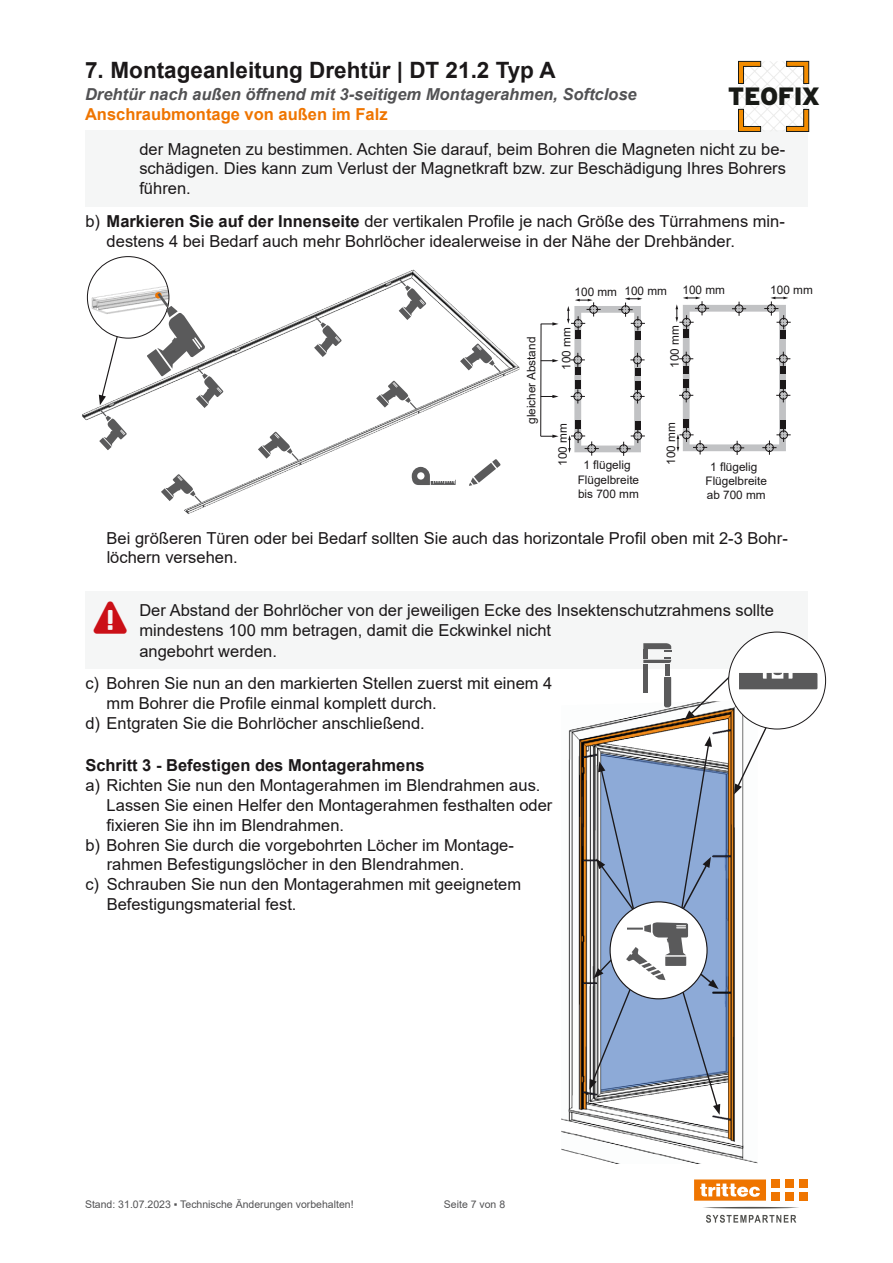
<style>
.page{position:relative;width:893px;height:1263px;background:#fff}
.page>*{position:absolute;margin:0;border:0;box-sizing:border-box;transform-origin:0 0}
.t1{font:900 25.05px "Interstate";letter-spacing:-.02em;color:#181a16}
.t2{font:700 22.5px "Arial";color:#1b1819}
.t3{font:16.5px/19.8px "Arial";color:#1b1819}
.t4{font:italic 700 16.5px "Arial";color:#525254}
.t5{font:700 16.5px "Arial";color:#1b1819}
.t6{font:700 16.5px "Arial";color:#ef7500}
.t7{font:11.85px/14.1px "Arial";color:#1b1819}
.t8{font:10.5px "Arial";color:#525254}
.t9{font:7.2px "Arial";color:#1b1819}
.s1{font-weight:700}
</style>
<div class="page">
<div style="left:85px;top:130px;width:723px;height:76px;background:#f5f6f6"></div>
<div style="left:85px;top:591px;width:723px;height:78px;background:#f5f6f6"></div>
<img style="left:82px;top:269px;width:460px;height:245px">
<img style="left:561px;top:726px;width:196px;height:438px">
<svg style="left:729px;top:632px;width:97px;height:97px"></svg>
<svg style="left:589px;top:644px;width:228px;height:471px"></svg>
<svg style="left:376px;top:381px;width:41px;height:29px"></svg>
<svg style="left:460px;top:343px;width:41px;height:30px"></svg>
<svg style="left:398px;top:278px;width:28px;height:42px"></svg>
<svg style="left:161px;top:474px;width:41px;height:29px"></svg>
<svg style="left:258px;top:432px;width:41px;height:29px"></svg>
<svg style="left:314px;top:315px;width:28px;height:42px"></svg>
<svg style="left:99px;top:335px;width:28px;height:115px"></svg>
<div style="left:87px;top:257px;width:82px;height:81px;background:#fff;border-radius:50%"></div>
<img style="left:87px;top:257px;width:82px;height:75px">
<svg style="left:147px;top:289px;width:76px;height:119px"></svg>
<svg style="left:412px;top:467px;width:44px;height:18px"></svg>
<svg style="left:469px;top:459px;width:32px;height:27px"></svg>
<svg style="left:541px;top:395px;width:17px;height:3px"></svg>
<svg style="left:541px;top:435px;width:17px;height:3px"></svg>
<svg style="left:541px;top:359px;width:17px;height:3px"></svg>
<svg style="left:541px;top:322px;width:17px;height:4px"></svg>
<hr style="left:540px;top:324px;width:1px;height:112px;background:#1b1819">
<svg style="left:567px;top:297px;width:78px;height:159px"></svg>
<svg style="left:675px;top:297px;width:116px;height:158px"></svg>
<svg style="left:738px;top:61px;width:71px;height:71px"></svg>
<div style="left:772px;top:1179px;width:8px;height:8px;background:#ef7500"></div>
<div style="left:772px;top:1192px;width:8px;height:9px;background:#ef7500"></div>
<svg style="left:694px;top:1179px;width:72px;height:22px"></svg>
<div style="left:786px;top:1179px;width:8px;height:8px;background:#ef7500"></div>
<div style="left:786px;top:1192px;width:8px;height:9px;background:#ef7500"></div>
<div style="left:800px;top:1179px;width:8px;height:8px;background:#ef7500"></div>
<div style="left:800px;top:1192px;width:8px;height:9px;background:#ef7500"></div>
<svg style="left:703px;top:1207px;width:96px;height:1px"></svg>
<svg style="left:706px;top:1215px;width:90px;height:8px"></svg>
<h2 class="t2" style="left:85px;top:54px;width:472px">7. Montageanleitung Drehtür | DT 21.2 Typ A</h2>
<p class="t4" style="left:85px;top:84px;width:553px">Drehtür nach außen öffnend mit 3-seitigem Montagerahmen, Softclose</p>
<p class="t6" style="left:85px;top:103px;width:304px">Anschraubmontage von außen im Falz</p>
<p class="t3" style="left:139px;top:139px;width:648px;text-align:justify">der Magneten zu bestimmen. Achten Sie darauf, beim Bohren die Magneten nicht zu be&shy;schädigen. Dies kann zum Verlust der Magnetkraft bzw. zur Beschädigung Ihres Bohrers führen.</p>
<p class="t3" style="left:107px;top:211px;width:680px;text-indent:-21px">b) <span class="s1">Markieren Sie auf der Innenseite</span> der vertikalen Profile je nach Größe des Türrahmens min&shy;destens 4 bei Bedarf auch mehr Bohrlöcher idealerweise in der Nähe der Drehbänder.</p>
<h1 class="t1" style="left:728px;top:82px;width:94px">TEOFIX</h1>
<p class="t7" style="left:524px;top:424px;width:89px;rotate:-90deg">gleicher Abstand</p>
<p class="t7" style="left:575px;top:284px;width:94px">100 mm 100 mm</p>
<p class="t7" style="left:682px;top:283px;width:44px">100 mm</p>
<p class="t7" style="left:770px;top:283px;width:44px">100 mm</p>
<p class="t7" style="left:559px;top:370px;width:44px;rotate:-90deg">100 mm</p>
<p class="t7" style="left:668px;top:368px;width:44px;rotate:-90deg">100 mm</p>
<p class="t7" style="left:555px;top:466px;width:44px;rotate:-90deg">100 mm</p>
<p class="t7" style="left:583px;top:458px;width:49px">1 flügelig</p>
<p class="t7" style="left:664px;top:465px;width:44px;rotate:-90deg">100 mm</p>
<p class="t7" style="left:710px;top:459px;width:49px">1 flügelig</p>
<p class="t7" style="left:578px;top:473px;width:63px">Flügelbreite bis 700 mm</p>
<p class="t7" style="left:705px;top:474px;width:63px">Flügelbreite ab 700 mm</p>
<p class="t3" style="left:107px;top:528px;width:683px">Bei größeren Türen oder bei Bedarf sollten Sie auch das horizontale Profil oben mit 2-3 Bohr&shy;löchern versehen.</p>
<p class="t9" style="left:521px;top:601px;width:36px">Gangflügel</p>
<p class="t9" style="left:662px;top:601px;width:36px">Gangflügel</p>
<p class="t9" style="left:610px;top:601px;width:37px">Standflügel</p>
<p class="t3" style="left:139px;top:600px;width:636px;line-height:20.4px">Der Abstand der Bohrlöcher von der jeweiligen Ecke des Insektenschutzrahmens sollte mindestens 100 mm betragen, damit die Eckwinkel nicht<br>angebohrt werden.</p>
<p class="t3" style="left:85px;top:673px;width:468px">c) Bohren Sie nun an den markierten Stellen zuerst mit einem 4</p>
<p class="t3" style="left:107px;top:693px;width:332px">mm Bohrer die Profile einmal komplett durch.</p>
<p class="t3" style="left:85px;top:713px;width:341px">d) Entgraten Sie die Bohrlöcher anschließend.</p>
<p class="t5" style="left:85px;top:754px;width:341px">Schritt 3 - Befestigen des Montagerahmens</p>
<p class="t3" style="left:85px;top:775px;width:457px">a) Richten Sie nun den Montagerahmen im -Blendrahmen aus.</p>
<p class="t3" style="left:107px;top:795px;width:447px">Lassen Sie einen Helfer den Montagerahmen festhalten oder</p>
<p class="t3" style="left:107px;top:815px;width:239px">fixieren Sie ihn im Blendrahmen.</p>
<p class="t3" style="left:85px;top:835px;width:430px">b) Bohren Sie durch die vorgebohrten Löcher im -Montage-</p>
<p class="t3" style="left:107px;top:855px;width:359px">rahmen Befestigungslöcher in den Blendrahmen.</p>
<p class="t3" style="left:85px;top:874px;width:437px">c) Schrauben Sie nun den Montagerahmen mit geeignetem</p>
<p class="t3" style="left:107px;top:894px;width:191px">Befestigungsmaterial fest.</p>
<p class="t8" style="left:85px;top:1197px;width:270px">Stand: 31.07.2023 ▪ Technische Änderungen vorbehalten!</p>
<p class="t8" style="left:444px;top:1197px;width:63px">Seite 7 von 8</p>
</div>
